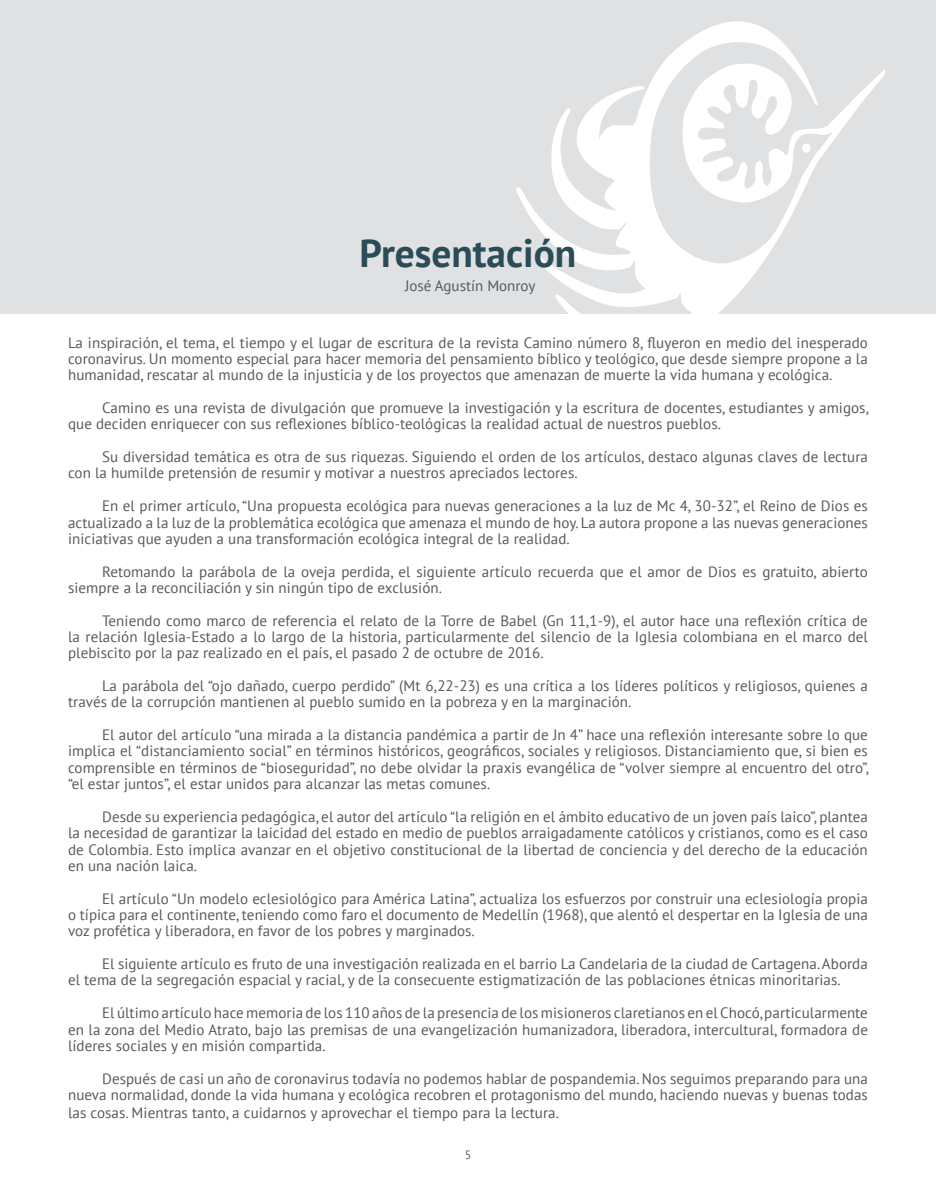
<style>
.page{position:relative;width:936px;height:1191px;background:#fff}
.page>*{position:absolute;margin:0;border:0;box-sizing:border-box;transform-origin:0 0}
.t1{font:700 39.3px "PT Sans";color:#294c57}
.t2{font:15px/16.4px "PT Sans";letter-spacing:.005em;color:#57585a;text-align:justify}
.t3{font:12px "PT Sans";color:#57585a}
</style>
<div class="page">
<div style="left:0;top:0;width:935px;height:314px;background:#e0e1e3"></div>
<svg style="left:516px;top:21px;width:368px;height:293px"></svg>
<div style="left:802px;top:144px;width:8px;height:9px;background:#fff;border-radius:50%"></div>
<h1 class="t1" style="left:359px;top:227px;width:218px">Presentación</h1>
<p class="t2" style="left:405px;top:278px;width:132px">José Agustín Monroy</p>
<p class="t2" style="left:68px;top:334px;width:801px">La inspiración, el tema, el tiempo y el lugar de escritura de la revista Camino número 8, fluyeron en medio del inesperado coronavirus. Un momento especial para hacer memoria del pensamiento bíblico y teológico, que desde siempre propone a la humanidad, rescatar al mundo de la injusticia y de los proyectos que amenazan de muerte la vida humana y ecológica.</p>
<p class="t2" style="left:68px;top:399px;width:802px;text-indent:34px">Camino es una revista de divulgación que promueve la investigación y la escritura de docentes, estudiantes y amigos, que deciden enriquecer con sus reflexiones bíblico-teológicas la realidad actual de nuestros pueblos.</p>
<p class="t2" style="left:68px;top:448px;width:801px;text-indent:34px">Su diversidad temática es otra de sus riquezas. Siguiendo el orden de los artículos, destaco algunas claves de lectura con la humilde pretensión de resumir y motivar a nuestros apreciados lectores.</p>
<p class="t2" style="left:68px;top:497px;width:801px;text-indent:34px">En el primer artículo, “Una propuesta ecológica para nuevas generaciones a la luz de Mc 4, 30-32”, el Reino de Dios es actualizado a la luz de la problemática ecológica que amenaza el mundo de hoy. La autora propone a las nuevas generaciones iniciativas que ayuden a una transformación ecológica integral de la realidad.</p>
<p class="t2" style="left:68px;top:563px;width:801px;text-indent:34px">Retomando la parábola de la oveja perdida, el siguiente artículo recuerda que el amor de Dios es gratuito, abierto siempre a la reconciliación y sin ningún tipo de exclusión.</p>
<p class="t2" style="left:68px;top:612px;width:801px;text-indent:34px">Teniendo como marco de referencia el relato de la Torre de Babel (Gn 11,1-9), el autor hace una reflexión crítica de la relación Iglesia-Estado a lo largo de la historia, particularmente del silencio de la Iglesia colombiana en el marco del plebiscito por la paz realizado en el país, el pasado 2 de octubre de 2016.</p>
<p class="t2" style="left:68px;top:677px;width:801px;text-indent:34px">La parábola del “ojo dañado, cuerpo perdido” (Mt 6,22-23) es una crítica a los líderes políticos y religiosos, quienes a través de la corrupción mantienen al pueblo sumido en la pobreza y en la marginación.</p>
<p class="t2" style="left:68px;top:726px;width:802px;text-indent:34px">El autor del artículo “una mirada a la distancia pandémica a partir de Jn 4” hace una reflexión interesante sobre lo que implica el “distanciamiento social” en términos históricos, geográficos, sociales y religiosos. Distanciamiento que, si bien es comprensible en términos de “bioseguridad”, no debe olvidar la praxis evangélica de “volver siempre al encuentro del otro”, “el estar juntos”, el estar unidos para alcanzar las metas comunes.</p>
<p class="t2" style="left:68px;top:808px;width:801px;text-indent:34px">Desde su experiencia pedagógica, el autor del artículo “la religión en el ámbito educativo de un joven país laico”, plantea la necesidad de garantizar la laicidad del estado en medio de pueblos arraigadamente católicos y cristianos, como es el caso de Colombia. Esto implica avanzar en el objetivo constitucional de la libertad de conciencia y del derecho de la educación en una nación laica.</p>
<p class="t2" style="left:68px;top:890px;width:801px;text-indent:34px">El artículo “Un modelo eclesiológico para América Latina”, actualiza los esfuerzos por construir una eclesiología propia o típica para el continente, teniendo como faro el documento de Medellín (1968), que alentó el despertar en la Iglesia de una voz profética y liberadora, en favor de los pobres y marginados.</p>
<p class="t2" style="left:68px;top:955px;width:801px;text-indent:34px">El siguiente artículo es fruto de una investigación realizada en el barrio La Candelaria de la ciudad de Cartagena. Aborda el tema de la segregación espacial y racial, y de la consecuente estigmatización de las poblaciones étnicas minoritarias.</p>
<p class="t2" style="left:68px;top:1004px;width:801px;text-indent:34px">El último artículo hace memoria de los 110 años de la presencia de los misioneros claretianos en el Chocó, particularmente en la zona del Medio Atrato, bajo las premisas de una evangelización humanizadora, liberadora, intercultural, formadora de líderes sociales y en misión compartida.</p>
<p class="t2" style="left:68px;top:1069px;width:801px;text-align:right">Después de casi un año de coronavirus todavía no podemos hablar de pospandemia. Nos seguimos preparando para una nueva normalidad, donde la vida humana y ecológica recobren el protagonismo del mundo, haciendo nuevas y buenas todas</p>
<p class="t2" style="left:68px;top:1104px;width:492px">las cosas. Mientras tanto, a cuidarnos y aprovechar el tiempo para la lectura.</p>
<p class="t3" style="left:464px;top:1146px;width:8px">5</p>
</div>
